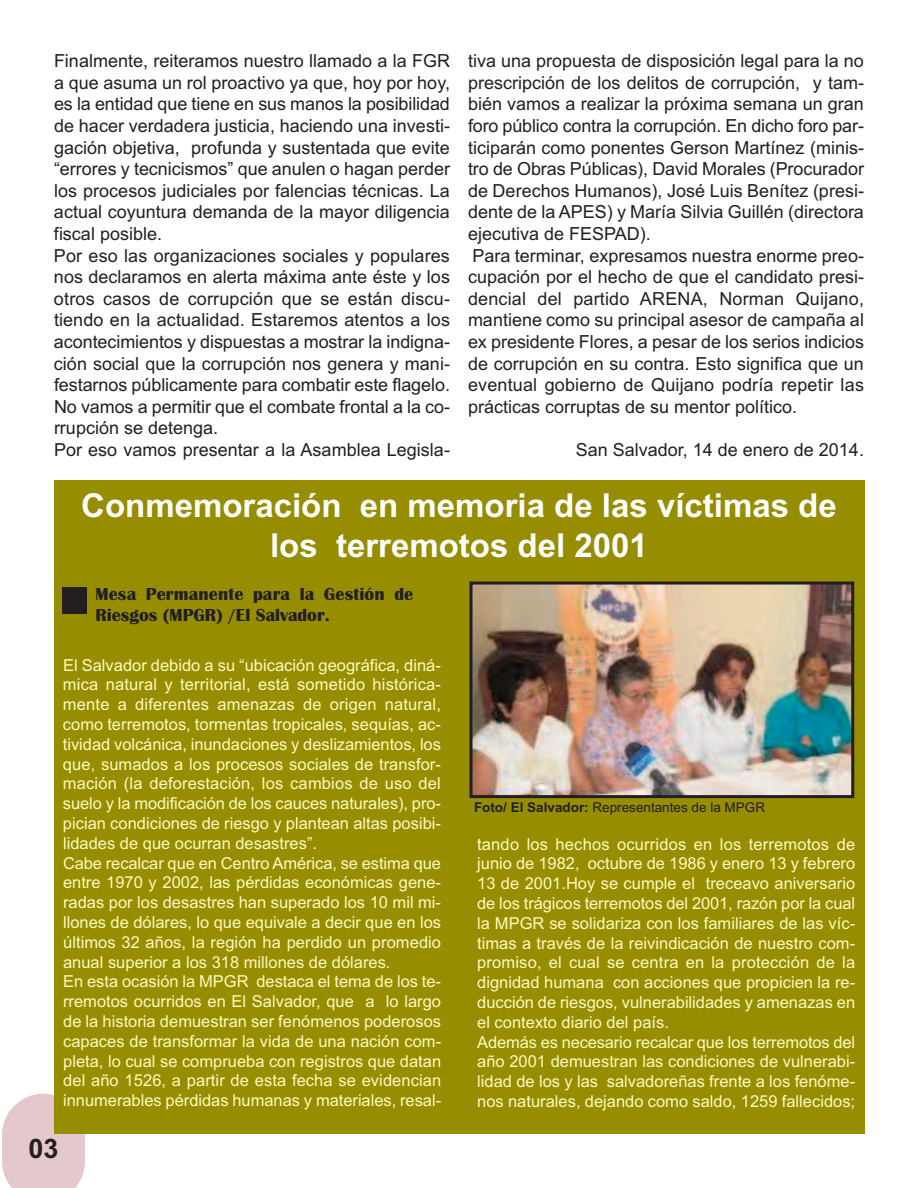
<style>
.page{position:relative;width:918px;height:1188px;background:#fff}
.page>*{position:absolute;margin:0;border:0;box-sizing:border-box;transform-origin:0 0}
.t1{font:700 33px/39.6px "Arial";color:#fff;text-align:center}
.t2{font:700 27px "Arial";color:#231f20}
.t3{font:18px/21.6px "Arial";color:#231f20}
.t4{font:700 18px/21.6px "Britannic";letter-spacing:.01em;color:#231f20}
.t5{font:16.5px/19.8px "Arial";color:#fffac1}
.t6{font:13.5px "Arial";color:#231f20}
.s1{font-weight:700}
</style>
<div class="page">
<div style="left:54px;top:481px;width:810px;height:653px;background:#968d00"></div>
<div style="left:62px;top:587px;width:24px;height:26px;background:#231f20"></div>
<img style="left:474px;top:586px;width:376px;height:208px">
<div style="left:470px;top:582px;width:384px;height:216px;border:3px solid #231f20"></div>
<svg style="left:2px;top:1093px;width:83px;height:95px"></svg>
<p class="t3" style="left:54px;top:50px;width:398px">Finalmente, reiteramos nuestro llamado a la FGR a que asuma un rol proactivo ya que, hoy por hoy, es la entidad que tiene en sus manos la posibilidad de hacer verdadera justicia, haciendo una investi&shy;gación objetiva, profunda y sustentada que evite “errores y tecnicismos” que anulen o hagan perder los procesos judiciales por falencias técnicas. La actual coyuntura demanda de la mayor diligencia fiscal posible.<br>Por eso las organizaciones sociales y populares nos declaramos en alerta máxima ante éste y los otros casos de corrupción que se están discu&shy;tiendo en la actualidad. Estaremos atentos a los acontecimientos y dispuestas a mostrar la indigna&shy;ción social que la corrupción nos genera y mani&shy;festarnos públicamente para combatir este flagelo.<br>No vamos a permitir que el combate frontal a la co&shy;rrupción se detenga.<br>Por eso vamos presentar a la Asamblea Legisla-</p>
<p class="t3" style="left:468px;top:50px;width:398px">tiva una propuesta de disposición legal para la no prescripción de los delitos de corrupción, y tam&shy;bién vamos a realizar la próxima semana un gran foro público contra la corrupción. En dicho foro par&shy;ticiparán como ponentes Gerson Martínez (minis&shy;tro de Obras Públicas), David Morales (Procurador de Derechos Humanos), José Luis Benítez (presi&shy;dente de la APES) y María Silvia Guillén (directora ejecutiva de FESPAD).<br>Para terminar, expresamos nuestra enorme preo&shy;cupación por el hecho de que el candidato presi&shy;dencial del partido ARENA, Norman Quijano, mantiene como su principal asesor de campaña al ex presidente Flores, a pesar de los serios indicios de corrupción en su contra. Esto significa que un eventual gobierno de Quijano podría repetir las prácticas corruptas de su mentor político.</p>
<p class="t3" style="left:576px;top:439px;width:290px">San Salvador, 14 de enero de 2014.</p>
<h1 class="t1" style="left:81px;top:486px;width:757px">Conmemoración en memoria de las víctimas de los terremotos del 2001</h1>
<p class="t4" style="left:95px;top:583px;width:319px">Mesa Permanente para la Gestión de<br>Riesgos (MPGR) /El Salvador.</p>
<p class="t5" style="left:63px;top:655px;width:380px">El Salvador debido a su “ubicación geográfica, diná&shy;mica natural y territorial, está sometido histórica&shy;mente a diferentes amenazas de origen natural, como terremotos, tormentas tropicales, sequías, ac&shy;tividad volcánica, inundaciones y deslizamientos, los que, sumados a los procesos sociales de transfor&shy;mación (la deforestación, los cambios de uso del suelo y la modificación de los cauces naturales), pro&shy;pician condiciones de riesgo y plantean altas posibi&shy;lidades de que ocurran desastres”.<br>Cabe recalcar que en Centro América, se estima que entre 1970 y 2002, las pérdidas económicas gene&shy;radas por los desastres han superado los 10 mil mi&shy;llones de dólares, lo que equivale a decir que en los últimos 32 años, la región ha perdido un promedio anual superior a los 318 millones de dólares.<br>En esta ocasión la MPGR destaca el tema de los te&shy;rremotos ocurridos en El Salvador, que a lo largo de la historia demuestran ser fenómenos poderosos capaces de transformar la vida de una nación com&shy;pleta, lo cual se comprueba con registros que datan del año 1526, a partir de esta fecha se evidencian innumerables pérdidas humanas y materiales, resal-</p>
<h2 class="t2" style="left:29px;top:1132px;width:32px">03</h2>
<p class="t6" style="left:474px;top:799px;width:293px"><span class="s1">Foto/ El Salvador:</span> Representantes de la MPGR</p>
<p class="t5" style="left:477px;top:834px;width:380px">tando los hechos ocurridos en los terremotos de junio de 1982, octubre de 1986 y enero 13 y febrero 13 de 2001.Hoy se cumple el treceavo aniversario de los trágicos terremotos del 2001, razón por la cual la MPGR se solidariza con los familiares de las víc&shy;timas a través de la reivindicación de nuestro com&shy;promiso, el cual se centra en la protección de la dignidad humana con acciones que propicien la re&shy;ducción de riesgos, vulnerabilidades y amenazas en el contexto diario del país.<br>Además es necesario recalcar que los terremotos del año 2001 demuestran las condiciones de vulnerabi&shy;lidad de los y las salvadoreñas frente a los fenóme&shy;nos naturales, dejando como saldo, 1259 fallecidos;</p>
</div>
